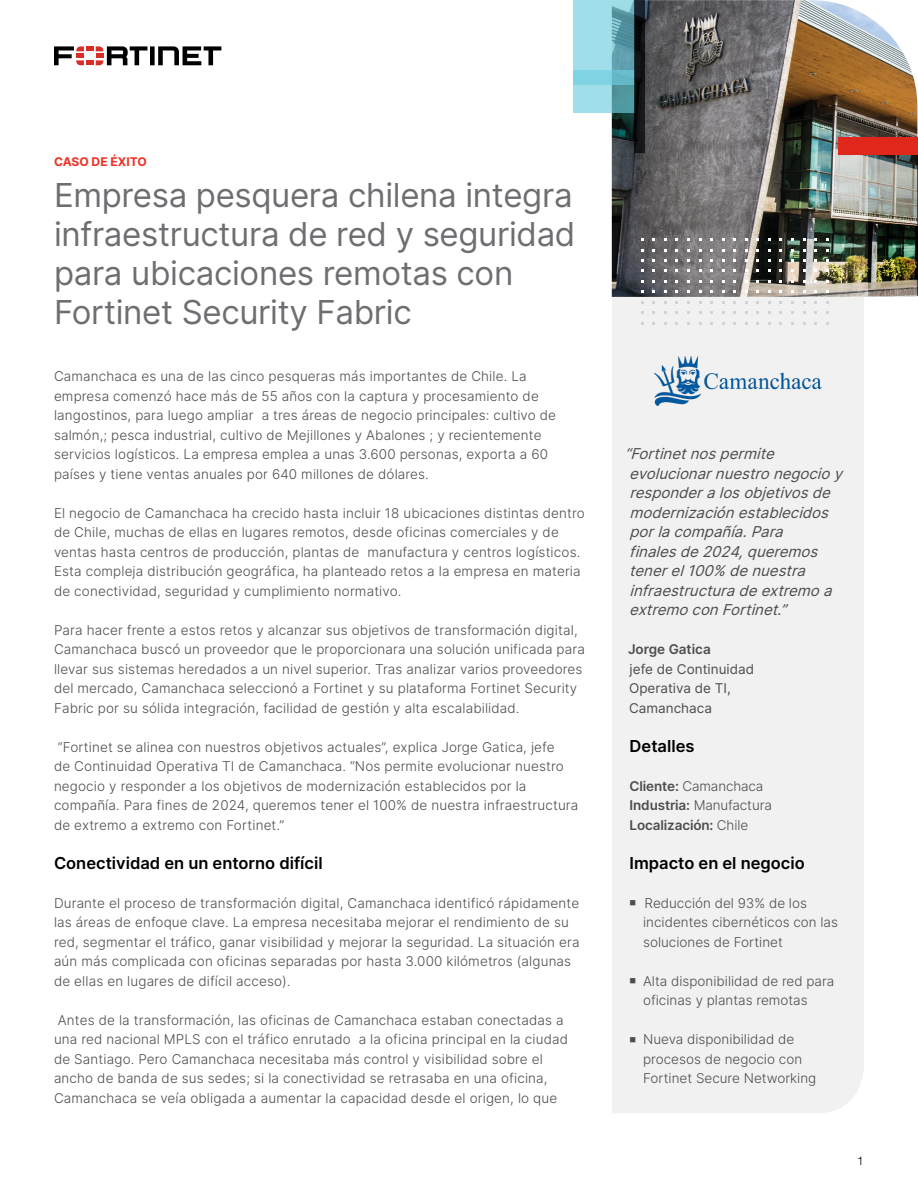
<style>
.page{position:relative;width:918px;height:1188px;background:#fff}
.page>*{position:absolute;margin:0;border:0;box-sizing:border-box;transform-origin:0 0}
.t1{font:900 265.5px "Helvetica Neue LT Pro";color:#4d4d4f}
.Main_Title{font:33px/39px "Inter";letter-spacing:-.01em;color:#6d6e71}
.Body_Copy_SUBHEAD__B{font:600 16.5px "Inter";color:#000}
.Sidebar_headline__Bl{font:600 16.5px "Inter";color:#000}
.INSET_QUOTE{font:italic 15px/19.5px "Inter";color:#4d4d4f}
.Body_Copy{font:300 13.5px/19.5px "Inter";letter-spacing:.01em;color:#4d4d4f}
.INSET_QUOTE-2{font:13.5px/19.5px "Inter";color:#4d4d4f}
.Sidebar_Copy{font:300 13.5px "Inter";letter-spacing:-.01em;color:#4d4d4f}
.Sidebar_Copy-2{font:600 13.5px "Inter";letter-spacing:-.01em;color:#4d4d4f}
.Document_type{font:700 12px "Inter";color:#ee3124}
.t2{font:300 12px "Helvetica Neue LT Pro";color:#000}
.s1{font-weight:600}
.s2{font-weight:300}
</style>
<div class="page">
<div style="left:612px;top:297px;width:252px;height:816px;background:#f1f1f2"></div>
<img style="left:612px;top:0;width:305px;height:297px">
<img style="left:868px;top:155px;width:50px;height:141px">
<svg style="left:573px;top:0;width:61px;height:70px;background:#8bc8d5"></svg>
<svg style="left:573px;top:70px;width:61px;height:43px;background:#7ec6d2"></svg>
<div style="left:839px;top:137px;width:79px;height:18px;background:#df271c"></div>
<svg style="left:634px;top:0;width:10px;height:153px;background:#101316"></svg>
<svg style="left:54px;top:46px;width:167px;height:19px"></svg>
<img style="left:654px;top:351px;width:168px;height:60px">
<p class="Document_type" style="left:54px;top:153px;width:94px">CASO DE ÉXITO</p>
<p class="Main_Title" style="left:54px;top:174px;width:523px">Empresa pesquera chilena integra infraestructura de red y seguridad para ubicaciones remotas con<br>Fortinet Security Fabric</p>
<h1 class="t1" style="left:-27px;top:716px;width:941px;rotate:-30deg">DRAFT</h1>
<p class="Body_Copy" style="left:54px;top:366px;width:504px">Camanchaca es una de las cinco pesqueras más importantes de Chile. La empresa comenzó hace más de 55 años con la captura y procesamiento de langostinos, para luego ampliar a tres áreas de negocio principales: cultivo de salmón,; pesca industrial, cultivo de Mejillones y Abalones ; y recientemente servicios logísticos. La empresa emplea a unas 3.600 personas, exporta a 60 países y tiene ventas anuales por 640 millones de dólares.</p>
<p class="Body_Copy" style="left:54px;top:503px;width:532px">El negocio de Camanchaca ha crecido hasta incluir 18 ubicaciones distintas dentro de Chile, muchas de ellas en lugares remotos, desde oficinas comerciales y de ventas hasta centros de producción, plantas de manufactura y centros logísticos.<br>Esta compleja distribución geográfica, ha planteado retos a la empresa en materia de conectividad, seguridad y cumplimiento normativo.</p>
<p class="Body_Copy" style="left:54px;top:620px;width:532px">Para hacer frente a estos retos y alcanzar sus objetivos de transformación digital, Camanchaca buscó un proveedor que le proporcionara una solución unificada para llevar sus sistemas heredados a un nivel superior. Tras analizar varios proveedores del mercado, Camanchaca seleccionó a Fortinet y su plataforma Fortinet Security Fabric por su sólida integración, facilidad de gestión y alta escalabilidad.</p>
<p class="Body_Copy" style="left:54px;top:737px;width:526px">“Fortinet se alinea con nuestros objetivos actuales”, explica Jorge Gatica, jefe<br>de Continuidad Operativa TI de Camanchaca. “Nos permite evolucionar nuestro negocio y responder a los objetivos de modernización establecidos por la compañía. Para fines de 2024, queremos tener el 100% de nuestra infraestructura de extremo a extremo con Fortinet.”</p>
<p class="Body_Copy_SUBHEAD__B" style="left:54px;top:850px;width:270px">Conectividad en un entorno difícil</p>
<p class="Body_Copy" style="left:54px;top:893px;width:527px">Durante el proceso de transformación digital, Camanchaca identificó rápidamente las áreas de enfoque clave. La empresa necesitaba mejorar el rendimiento de su red, segmentar el tráfico, ganar visibilidad y mejorar la seguridad. La situación era aún más complicada con oficinas separadas por hasta 3.000 kilómetros (algunas de ellas en lugares de difícil acceso).</p>
<p class="Body_Copy" style="left:54px;top:1010px;width:516px">Antes de la transformación, las oficinas de Camanchaca estaban conectadas a una red nacional MPLS con el tráfico enrutado a la oficina principal en la ciudad de Santiago. Pero Camanchaca necesitaba más control y visibilidad sobre el ancho de banda de sus sedes; si la conectividad se retrasaba en una oficina, Camanchaca se veía obligada a aumentar la capacidad desde el origen, lo que</p>
<p class="INSET_QUOTE" style="left:629px;top:443px;width:220px;text-indent:-5px">“Fortinetnospermite evolucionarnuestronegocioy responderalosobjetivosde modernizaciónestablecidos porlacompañía.Para finalesde2024,queremos tenerel100% denuestra infraestructuradeextremoa extremoconFortinet.”</p>
<p class="INSET_QUOTE-2" style="left:628px;top:639px;width:128px"><span class="s1">Jorge Gatica<br></span>jefe de Continuidad<br>Operativa de TI,<br>Camanchaca</p>
<p class="Sidebar_headline__Bl" style="left:630px;top:733px;width:66px">Detalles</p>
<p class="Sidebar_Copy" style="left:630px;top:776px;width:135px"><span class="s1">Cliente:</span> Camanchaca</p>
<p class="Sidebar_Copy" style="left:630px;top:796px;width:144px"><span class="s1">Industria:</span> Manufactura</p>
<p class="Sidebar_Copy-2" style="left:630px;top:815px;width:120px">Localización: <span class="s2">Chile</span></p>
<p class="Sidebar_headline__Bl" style="left:630px;top:850px;width:177px">Impacto en el negocio</p>
<p class="Body_Copy" style="left:643px;top:893px;width:196px;text-indent:-14px">■ Reducción del 93% de los incidentes cibernéticos con las soluciones de Fortinet</p>
<p class="Body_Copy" style="left:643px;top:971px;width:193px;text-indent:-14px">■ Alta disponibilidad de red para oficinas y plantas remotas</p>
<p class="Body_Copy" style="left:643px;top:1029px;width:175px;text-indent:-14px">■ Nueva disponibilidad de procesos de negocio con<br>Fortinet Secure Networking</p>
<p class="t2" style="left:857px;top:1154px;width:8px">1</p>
</div>
